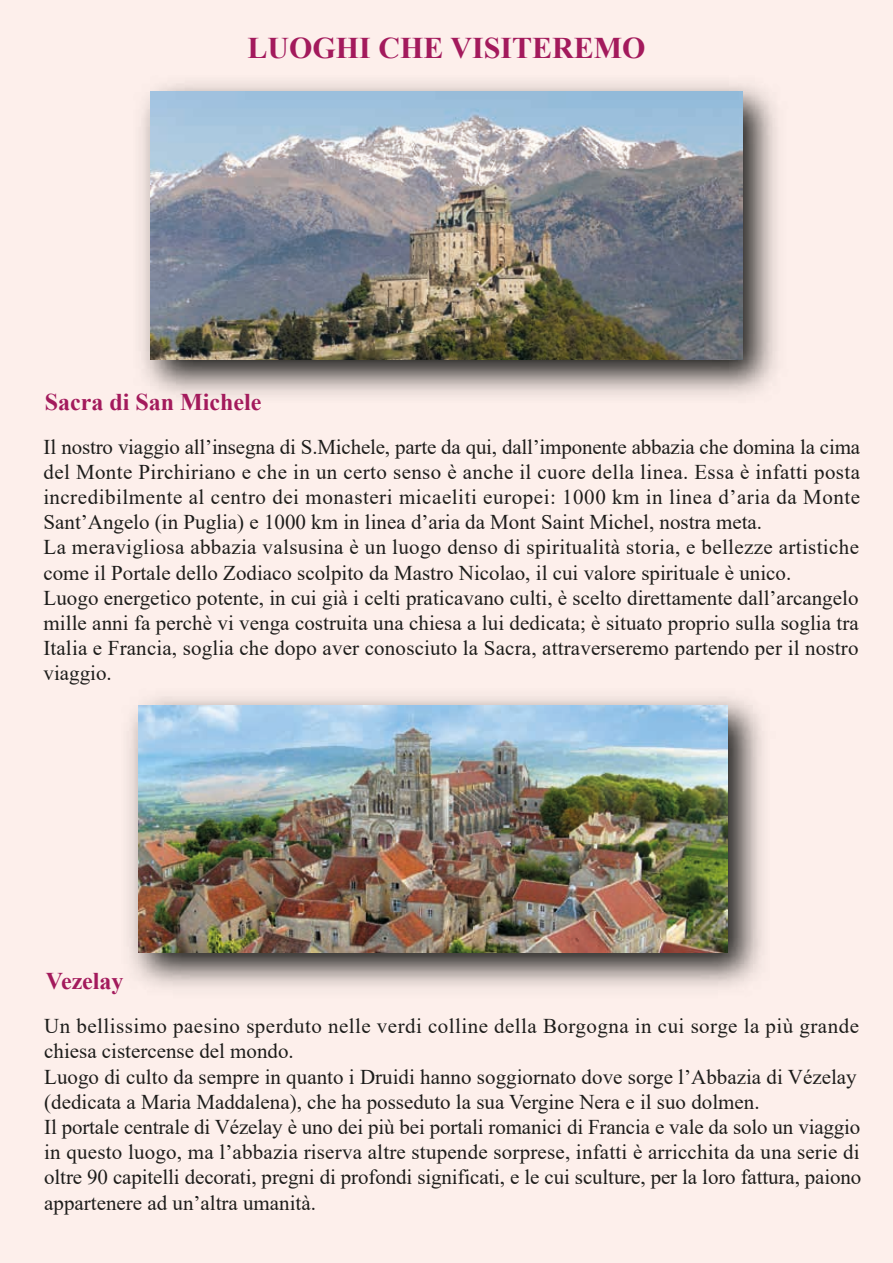
<style>
.page{position:relative;width:893px;height:1263px;background:#fdefeb}
.page>*{position:absolute;margin:0;border:0;box-sizing:border-box;transform-origin:0 0}
.t1{font:700 30px "Times New Roman";color:#a31a5c}
.t2{font:700 24px "Times New Roman";color:#a31a5c}
.t3{font:21px/25.2px "Times New Roman";color:#1d1d1b}
</style>
<div class="page">
<img style="left:129px;top:696px;width:633px;height:291px">
<img style="left:138px;top:705px;width:589px;height:247px">
<img style="left:142px;top:83px;width:635px;height:312px">
<img style="left:150px;top:92px;width:592px;height:268px">
<h1 class="t1" style="left:248px;top:26px;width:399px">LUOGHI CHE VISITEREMO</h1>
<p class="t2" style="left:45px;top:384px;width:218px">Sacra di San Michele</p>
<p class="t3" style="left:44px;top:433px;width:818px">Il nostro viaggio all’insegna di S.Michele, parte da qui, dall’imponente abbazia che domina la cima del Monte Pirchiriano e che in un certo senso è anche il cuore della linea. Essa è infatti posta incredibilmente al centro dei monasteri micaeliti europei: 1000 km in linea d’aria da Monte Sant’Angelo (in Puglia) e 1000 km in linea d’aria da Mont Saint Michel, nostra meta.<br>La meravigliosa abbazia valsusina è un luogo denso di spiritualità storia, e bellezze artistiche come il Portale dello Zodiaco scolpito da Mastro Nicolao, il cui valore spirituale è unico.<br>Luogo energetico potente, in cui già i celti praticavano culti, è scelto direttamente dall’arcangelo mille anni fa perchè vi venga costruita una chiesa a lui dedicata; è situato proprio sulla soglia tra Italia e Francia, soglia che dopo aver conosciuto la Sacra, attraverseremo partendo per il nostro viaggio.</p>
<p class="t2" style="left:46px;top:964px;width:79px">Vezelay</p>
<p class="t3" style="left:44px;top:1013px;width:819px">Un bellissimo paesino sperduto nelle verdi colline della Borgogna in cui sorge la più grande chiesa cistercense del mondo.<br>Luogo di culto da sempre in quanto i Druidi hanno soggiornato dove sorge l’Abbazia di Vézelay (dedicata a Maria Maddalena), che ha posseduto la sua Vergine Nera e il suo dolmen.<br>Il portale centrale di Vézelay è uno dei più bei portali romanici di Francia e vale da solo un viaggio in questo luogo, ma l’abbazia riserva altre stupende sorprese, infatti è arricchita da una serie di oltre 90 capitelli decorati, pregni di profondi significati, e le cui sculture, per la loro fattura, paiono appartenere ad un’altra umanità.</p>
</div>
